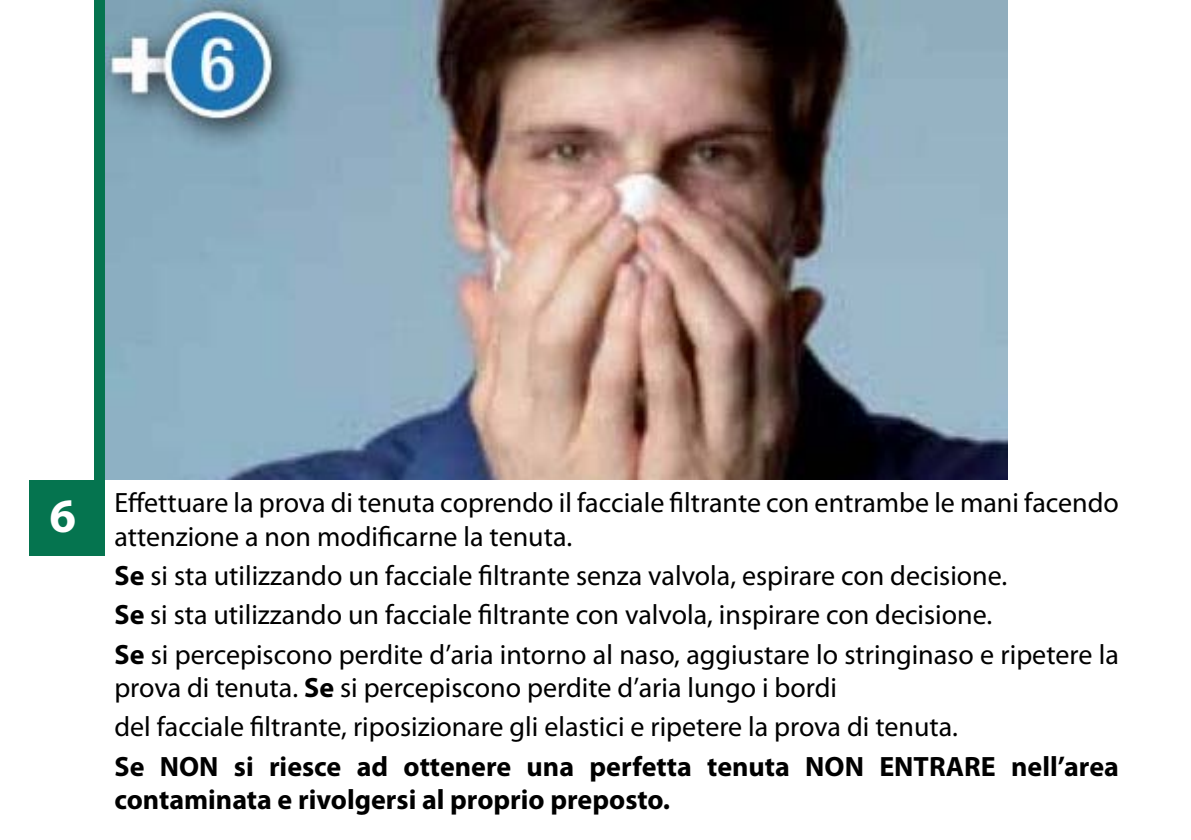
<style>
.page{position:relative;width:1191px;height:840px;background:#fff}
.page>*{position:absolute;margin:0;border:0;box-sizing:border-box;transform-origin:0 0}
.t1{font:700 48px "Myriad Pro";color:#fff}
.t2{font:28px/39.2px "Myriad Pro";color:#000}
.t3{font:700 28px/33.6px "Myriad Pro";color:#000}
.s1{font-weight:700}
</style>
<div class="page">
<img style="left:105px;top:0;width:902px;height:479px">
<div style="left:29px;top:480px;width:76px;height:75px;background:#05744f"></div>
<div style="left:95px;top:0;width:10px;height:480px;background:#05744f"></div>
<h1 class="t1" style="left:49px;top:484px;width:28px">6</h1>
<p class="t2" style="left:114px;top:485px;width:1006px;line-height:33.6px">Effettuare la prova di tenuta coprendo il facciale filtrante con entrambe le mani facendo attenzione a non modificarne la tenuta.</p>
<p class="t2" style="left:114px;top:555px;width:1006px"><span class="s1">Se</span> si sta utilizzando un facciale filtrante senza valvola, espirare con decisione.<br><span class="s1">Se</span> si sta utilizzando un facciale filtrante con valvola, inspirare con decisione.<br><span class="s1">Se</span> si percepiscono perdite d’aria intorno al naso, aggiustare lo stringinaso e ripetere la</p>
<p class="t2" style="left:114px;top:667px;width:845px">prova di tenuta. <span class="s1">Se</span> si percepiscono perdite d’aria lungo i bordi<br>del facciale filtrante, riposizionare gli elastici e ripetere la prova di tenuta.</p>
<p class="t3" style="left:114px;top:748px;width:1006px">Se NON si riesce ad ottenere una perfetta tenuta NON ENTRARE nell’area contaminata e rivolgersi al proprio preposto.</p>
</div>
